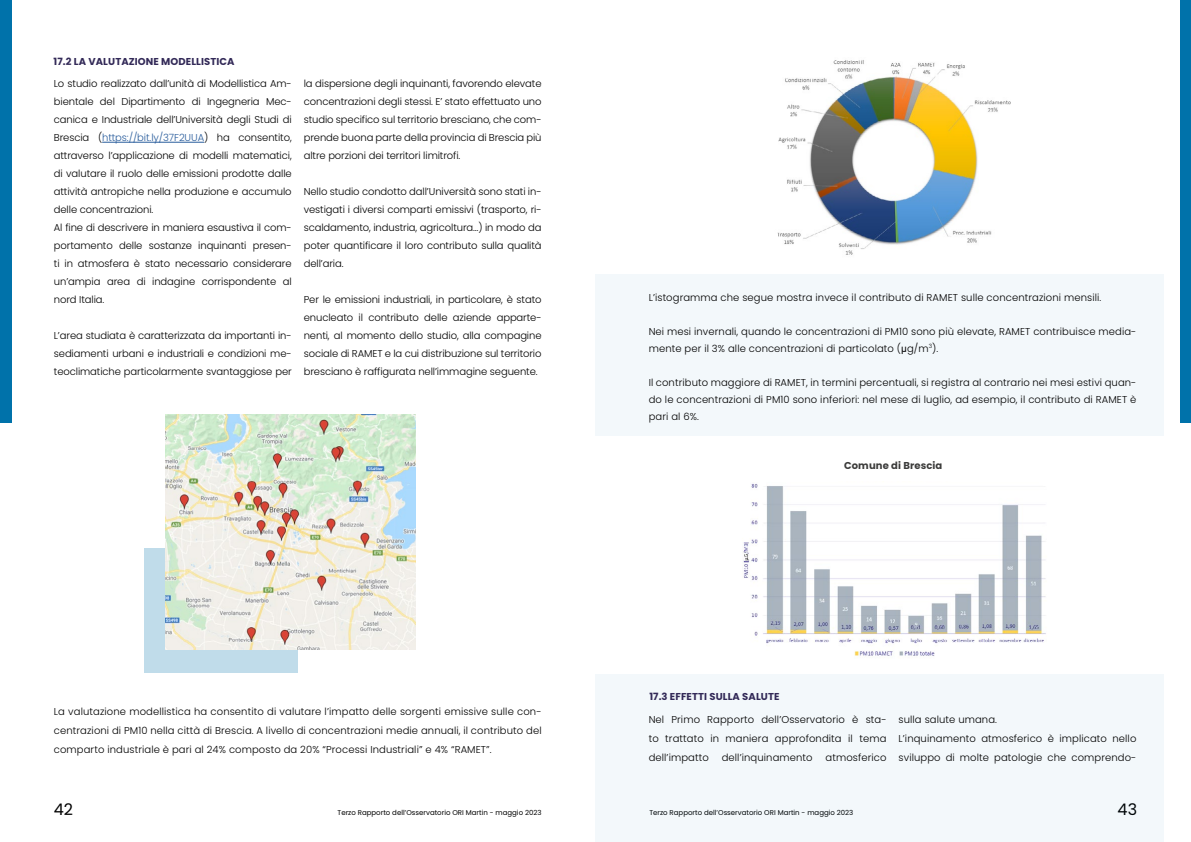
<style>
.page{position:relative;width:1191px;height:842px;background:#fff}
.page>*{position:absolute;margin:0;border:0;box-sizing:border-box;transform-origin:0 0}
.t1{font:16px "Poppins";color:#000}
.t2{font:300 10px/18px "Poppins";letter-spacing:-.01em;color:#000;text-align:justify}
.t3{font:300 10px/19px "Poppins";letter-spacing:.01em;color:#000}
.t4{font:700 10px "Poppins";letter-spacing:.01em;color:#332a58}
.t5{font:700 10px "Poppins";letter-spacing:.01em;color:#3c3c3b}
.t6{font:7px "Poppins";color:#000}
.s1{color:#275b9b}
.s2{font-family:"Arial";font-weight:400}
</style>
<div class="page">
<div style="left:1179px;top:0;width:12px;height:422px;background:#0072aa"></div>
<div style="left:0;top:0;width:11px;height:422px;background:#0072aa"></div>
<div style="left:145px;top:548px;width:153px;height:125px;background:#c0dcea"></div>
<img style="left:165px;top:414px;width:251px;height:236px">
<img style="left:778px;top:60px;width:233px;height:195px">
<div style="left:595px;top:675px;width:568px;height:167px;background:#f3f8fb"></div>
<img style="left:743px;top:483px;width:303px;height:173px">
<div style="left:595px;top:274px;width:568px;height:162px;background:#f3f8fb"></div>
<hr style="left:102px;top:142px;width:102px;height:1px;background:#275b9b">
<p class="t4" style="left:54px;top:56px;width:182px">17.2 LA VALUTAZIONE MODELLISTICA</p>
<p class="t2" style="left:54px;top:75px;width:239px;text-align:left">Lo studio realizzato dall’unità di Modellistica Am&shy;bientale del Dipartimento di Ingegneria Mec&shy;canica e Industriale dell’Università degli Studi di Brescia (<span class="s1">https://bit.ly/37F2UUA</span>) ha consentito, attraverso l’applicazione di modelli matematici, di valutare il ruolo delle emissioni prodotte dalle attività antropiche nella produzione e accumulo delle concentrazioni.<br>Al fine di descrivere in maniera esaustiva il com&shy;portamento delle sostanze inquinanti presen&shy;ti in atmosfera è stato necessario considerare un’ampia area di indagine corrispondente al nord Italia.</p>
<p class="t2" style="left:54px;top:327px;width:239px">L’area studiata è caratterizzata da importanti in&shy;sediamenti urbani e industriali e condizioni me&shy;teoclimatiche particolarmente svantaggiose per</p>
<p class="t2" style="left:304px;top:75px;width:239px">la dispersione degli inquinanti, favorendo elevate concentrazioni degli stessi. E’ stato effettuato uno studio specifico sul territorio bresciano, che com&shy;prende buona parte della provincia di Brescia più altre porzioni dei territori limitrofi.</p>
<p class="t2" style="left:304px;top:183px;width:239px">Nello studio condotto dall’Università sono stati in&shy;vestigati i diversi comparti emissivi (trasporto, ri&shy;scaldamento, industria, agricoltura…) in modo da poter quantificare il loro contributo sulla qualità dell’aria.</p>
<p class="t2" style="left:304px;top:291px;width:239px">Per le emissioni industriali, in particolare, è stato enucleato il contributo delle aziende apparte&shy;nenti, al momento dello studio, alla compagine sociale di RAMET e la cui distribuzione sul territorio bresciano è raffigurata nell’immagine seguente.</p>
<p class="t2" style="left:54px;top:702px;width:489px;line-height:19px">La valutazione modellistica ha consentito di valutare l’impatto delle sorgenti emissive sulle con&shy;centrazioni di PM10 nella città di Brescia. A livello di concentrazioni medie annuali, il contributo del comparto industriale è pari al 24% composto da 20% “Processi Industriali” e 4% “RAMET”.</p>
<p class="t3" style="left:648px;top:288px;width:454px">L’istogramma che segue mostra invece il contributo di RAMET sulle concentrazioni mensili.</p>
<p class="t3" style="left:648px;top:323px;width:489px;line-height:17px">Nei mesi invernali, quando le concentrazioni di PM10 sono più elevate, RAMET contribuisce media&shy;mente per il 3% alle concentrazioni di particolato (<span class="s2">μ</span>g/m<sup>3</sup>).</p>
<p class="t2" style="left:648px;top:374px;width:489px;line-height:17px">Il contributo maggiore di RAMET, in termini percentuali, si registra al contrario nei mesi estivi quan&shy;do le concentrazioni di PM10 sono inferiori: nel mese di luglio, ad esempio, il contributo di RAMET è pari al 6%.</p>
<p class="t5" style="left:844px;top:460px;width:100px">Comune di Brescia</p>
<p class="t4" style="left:649px;top:691px;width:132px">17.3 EFFETTI SULLA SALUTE</p>
<p class="t2" style="left:648px;top:710px;width:239px;line-height:19px">Nel Primo Rapporto dell’Osservatorio è sta&shy;to trattato in maniera approfondita il tema dell’impatto</p>
<p class="t3" style="left:721px;top:748px;width:92px">dell’inquinamento</p>
<p class="t3" style="left:825px;top:748px;width:62px">atmosferico</p>
<p class="t3" style="left:898px;top:710px;width:239px">sulla salute umana.<br>L’inquinamento atmosferico è implicato nello sviluppo di molte patologie che comprendo-</p>
<h1 class="t1" style="left:54px;top:800px;width:21px">42</h1>
<p class="t6" style="left:337px;top:808px;width:206px">Terzo Rapporto dell’Osservatorio ORI Martin - maggio 2023</p>
<p class="t6" style="left:649px;top:808px;width:206px">Terzo Rapporto dell’Osservatorio ORI Martin - maggio 2023</p>
<h1 class="t1" style="left:1117px;top:800px;width:21px">43</h1>
</div>
